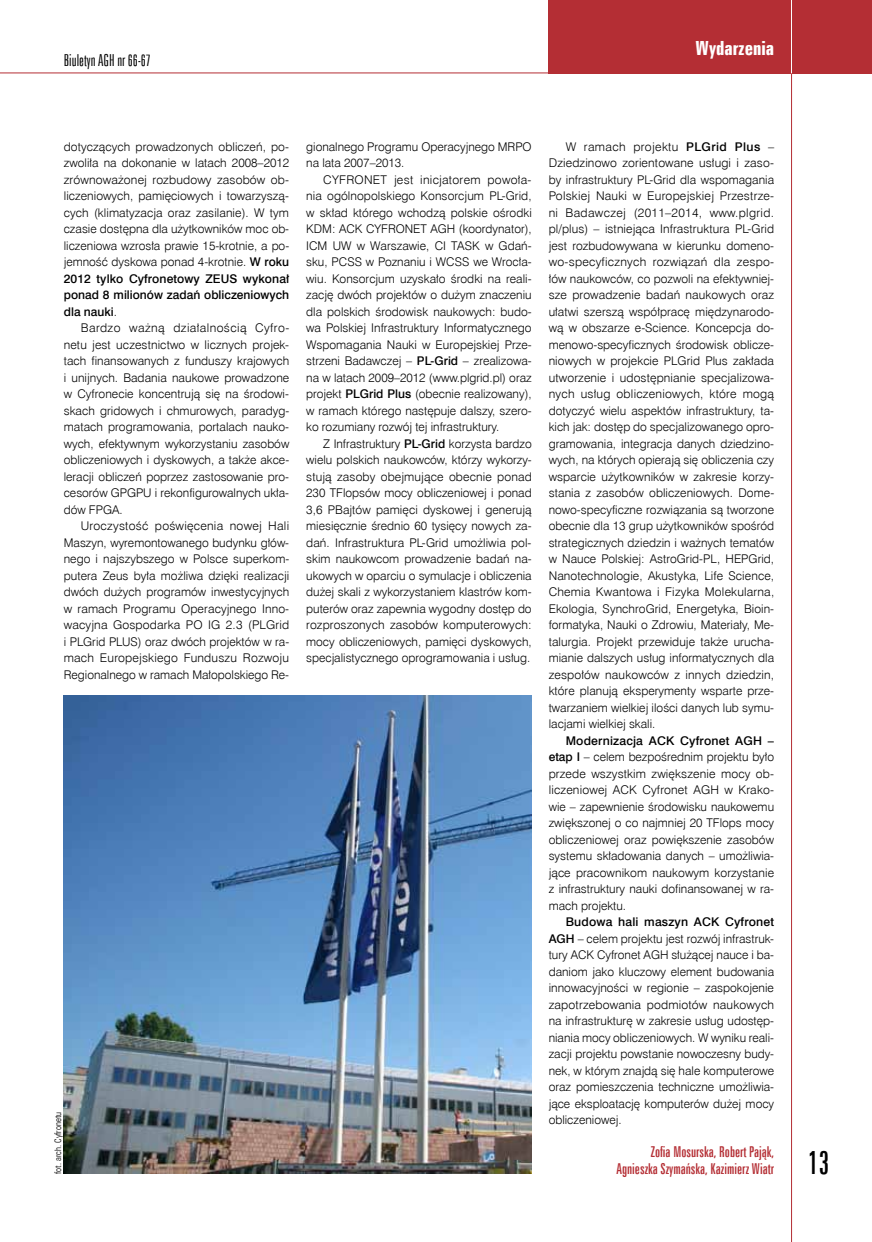
<style>
.page{position:relative;width:872px;height:1242px;background:#fff}
.page>*{position:absolute;margin:0;border:0;box-sizing:border-box;transform-origin:0 0}
.t1{font:32.85px "Zurich X Cn EU";color:#000;scale:.91 1}
.t2{font:700 19.5px "Zurich X Cn EU";color:#fff}
.t3{font:16.5px "Zurich Lt X Cn EU";color:#000}
.t4{font:15px "Zurich X Cn EU";color:#b42e34}
.t5{font:12px/16.5px "Swis 721 Lt EU";color:#000;text-align:justify}
.t6{font:12px/16.5px "Swis 721 Md EU";letter-spacing:.015em;color:#000;text-align:justify}
.t7{font:9px "Zurich Lt Cn EU";color:#000}
.s1{font-family:"Swis 721 Md EU"}
.s2{font-family:"Swis 721 Lt EU"}
</style>
<div class="page">
<hr style="left:791px;top:0;width:1px;height:1242px;background:#b42e34">
<div style="left:549px;top:0;width:323px;height:73px;background:#b42e34"></div>
<hr style="left:791px;top:0;width:1px;height:73px;background:#fff">
<hr style="left:0;top:73px;width:549px;height:1px;background:#b42e34">
<img style="left:64px;top:695px;width:467px;height:478px">
<h3 class="t3" style="left:64px;top:50px;width:89px">Biuletyn AGH nr 66-67</h3>
<h2 class="t2" style="left:695px;top:36px;width:80px">Wydarzenia</h2>
<p class="t5" style="left:64px;top:138px;width:227px">dotyczących prowadzonych obliczeń, po&shy;zwoliła na dokonanie w latach 2008–2012 zrównoważonej rozbudowy zasobów ob&shy;liczeniowych, pamięciowych i towarzyszą&shy;cych (klimatyzacja oraz zasilanie). W tym czasie dostępna dla użytkowników moc ob&shy;liczeniowa wzrosła prawie 15-krotnie, a po&shy;jemność dyskowa ponad 4-krotnie. <span class="s1">W roku</span></p>
<p class="t6" style="left:64px;top:271px;width:227px">2012 tylko Cyfronetowy ZEUS wykonał ponad 8 milionów zadań obliczeniowych dla nauki<span class="s2">.</span></p>
<p class="t5" style="left:64px;top:320px;width:227px;text-indent:17px">Bardzo ważną działalnością Cyfro&shy;netu jest uczestnictwo w licznych projek&shy;tach finansowanych z funduszy krajowych i unijnych. Badania naukowe prowadzone w Cyfronecie koncentrują się na środowi&shy;skach gridowych i chmurowych, paradyg&shy;matach programowania, portalach nauko&shy;wych, efektywnym wykorzystaniu zasobów obliczeniowych i dyskowych, a także akce&shy;leracji obliczeń poprzez zastosowanie pro&shy;cesorów GPGPU i rekonfigurowalnych ukła&shy;dów FPGA.</p>
<p class="t5" style="left:64px;top:518px;width:227px;text-indent:17px">Uroczystość poświęcenia nowej Hali Maszyn, wyremontowanego budynku głów&shy;nego i najszybszego w Polsce superkom&shy;putera Zeus była możliwa dzięki realizacji dwóch dużych programów inwestycyjnych w ramach Programu Operacyjnego Inno&shy;wacyjna Gospodarka PO IG 2.3 (PLGrid i PLGrid PLUS) oraz dwóch projektów w ra&shy;mach Europejskiego Funduszu Rozwoju Regionalnego w ramach Małopolskiego Re-</p>
<p class="t5" style="left:306px;top:138px;width:227px">gionalnego Programu Operacyjnego MRPO na lata 2007–2013.</p>
<p class="t5" style="left:306px;top:171px;width:227px;text-indent:17px">CYFRONET jest inicjatorem powoła&shy;nia ogólnopolskiego Konsorcjum PL-Grid, w skład którego wchodzą polskie ośrodki KDM: ACK CYFRONET AGH (koordynator), ICM UW w Warszawie, CI TASK w Gdań&shy;sku, PCSS w Poznaniu i WCSS we Wrocła&shy;wiu. Konsorcjum uzyskało środki na reali&shy;zację dwóch projektów o dużym znaczeniu dla polskich środowisk naukowych: budo&shy;wa Polskiej Infrastruktury Informatycznego Wspomagania Nauki w Europejskiej Prze&shy;strzeni Badawczej – <span class="s1">PL-Grid</span> – zrealizowa&shy;na w latach 2009–2012 (www.plgrid.pl) oraz projekt <span class="s1">PLGrid Plus</span> (obecnie realizowany), w ramach którego następuje dalszy, szero&shy;ko rozumiany rozwój tej infrastruktury.</p>
<p class="t5" style="left:306px;top:435px;width:227px;text-indent:17px">Z Infrastruktury <span class="s1">PL-Grid</span> korzysta bardzo wielu polskich naukowców, którzy wykorzy&shy;stują zasoby obejmujące obecnie ponad 230 TFlopsów mocy obliczeniowej i ponad 3,6 PBajtów pamięci dyskowej i generują miesięcznie średnio 60 tysięcy nowych za&shy;dań. Infrastruktura PL-Grid umożliwia pol&shy;skim naukowcom prowadzenie badań na&shy;ukowych w oparciu o symulacje i obliczenia dużej skali z wykorzystaniem klastrów kom&shy;puterów oraz zapewnia wygodny dostęp do rozproszonych zasobów komputerowych: mocy obliczeniowych, pamięci dyskowych, specjalistycznego oprogramowania i usług.</p>
<p class="t7" style="left:52px;top:1174px;width:64px;rotate:-90deg">fot. arch. Cyfronetu</p>
<p class="t5" style="left:549px;top:138px;width:227px;text-indent:17px">W ramach projektu <span class="s1">PLGrid Plus</span> – Dziedzinowo zorientowane usługi i zaso&shy;by infrastruktury PL-Grid dla wspomagania Polskiej Nauki w Europejskiej Przestrze&shy;ni Badawczej (2011–2014, www.plgrid. pl/plus) – istniejąca Infrastruktura PL-Grid jest rozbudowywana w kierunku domeno&shy;wo-specyficznych rozwiązań dla zespo&shy;łów naukowców, co pozwoli na efektywniej&shy;sze prowadzenie badań naukowych oraz ułatwi szerszą współpracę międzynarodo&shy;wą w obszarze e-Science. Koncepcja do&shy;menowo-specyficznych środowisk oblicze&shy;niowych w projekcie PLGrid Plus zakłada utworzenie i udostępnianie specjalizowa&shy;nych usług obliczeniowych, które mogą dotyczyć wielu aspektów infrastruktury, ta&shy;kich jak: dostęp do specjalizowanego opro&shy;gramowania, integracja danych dziedzino&shy;wych, na których opierają się obliczenia czy wsparcie użytkowników w zakresie korzy&shy;stania z zasobów obliczeniowych. Dome&shy;nowo-specyficzne rozwiązania są tworzone obecnie dla 13 grup użytkowników spośród strategicznych dziedzin i ważnych tematów w Nauce Polskiej: AstroGrid-PL, HEPGrid, Nanotechnologie, Akustyka, Life Science, Chemia Kwantowa i Fizyka Molekularna, Ekologia, SynchroGrid, Energetyka, Bioin&shy;formatyka, Nauki o Zdrowiu, Materiały, Me&shy;talurgia. Projekt przewiduje także urucha&shy;mianie dalszych usług informatycznych dla zespołów naukowców z innych dziedzin, które planują eksperymenty wsparte prze&shy;twarzaniem wielkiej ilości danych lub symu&shy;lacjami wielkiej skali.</p>
<p class="t6" style="left:566px;top:733px;width:210px">Modernizacja ACK Cyfronet AGH –</p>
<p class="t5" style="left:549px;top:749px;width:227px"><span class="s1">etap I</span> – celem bezpośrednim projektu było przede wszystkim zwiększenie mocy ob&shy;liczeniowej ACK Cyfronet AGH w Krako&shy;wie – zapewnienie środowisku naukowemu zwiększonej o co najmniej 20 TFlops mocy obliczeniowej oraz powiększenie zasobów systemu składowania danych – umożliwia&shy;jące pracownikom naukowym korzystanie z infrastruktury nauki dofinansowanej w ra&shy;mach projektu.</p>
<p class="t6" style="left:566px;top:914px;width:210px">Budowa hali maszyn ACK Cyfronet</p>
<p class="t5" style="left:548px;top:930px;width:227px"><span class="s1">AGH</span> – celem projektu jest rozwój infrastruk&shy;tury ACK Cyfronet AGH służącej nauce i ba&shy;daniom jako kluczowy element budowania innowacyjności w regionie – zaspokojenie zapotrzebowania podmiotów naukowych na infrastrukturę w zakresie usług udostęp&shy;niania mocy obliczeniowych. W wyniku reali&shy;zacji projektu powstanie nowoczesny budy&shy;nek, w którym znajdą się hale komputerowe oraz pomieszczenia techniczne umożliwia&shy;jące eksploatację komputerów dużej mocy obliczeniowej.</p>
<p class="t4" style="left:651px;top:1143px;width:125px">Zofia Mosurska, Robert Pająk,</p>
<p class="t4" style="left:616px;top:1159px;width:159px">Agnieszka Szymańska, Kazimierz Wiatr</p>
<h1 class="t1" style="left:808px;top:1142px;width:25px">13</h1>
</div>
